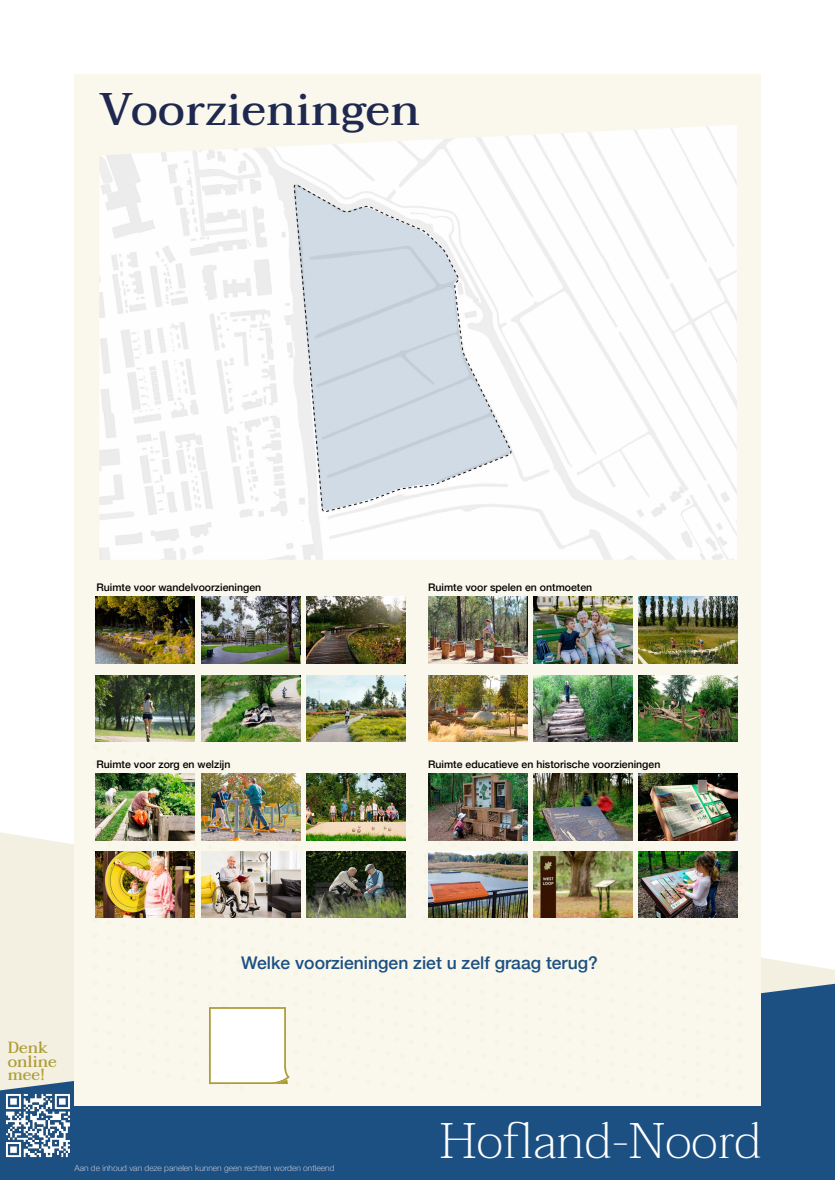
<style>
.page{position:relative;width:835px;height:1180px;background:#fff}
.page>*{position:absolute;margin:0;border:0;box-sizing:border-box;transform-origin:0 0}
.t1{font:200 49.7px "Taviraj";color:#fff}
.t2{font:500 45.5px "Taviraj";letter-spacing:.01em;color:#1f294f}
.t3{font:500 17.5px "Helvetica Neue";color:#1c5082}
.t4{font:500 16.1px/13.6px "Taviraj";color:#ae9d36}
.t5{font:500 10.5px "Helvetica Neue";color:#000}
.t6{font:300 8.4px "Helvetica Neue";color:#bec2d7}
</style>
<div class="page">
<svg style="left:0;top:832px;width:834px;height:151px;fill:#f3efe1"></svg>
<svg style="left:0;top:983px;width:834px;height:197px;background:#35628d"></svg>
<div style="left:74px;top:74px;width:686px;height:1031px;background:#faf8ec"></div>
<img style="left:0;top:1085px;width:78px;height:81px">
<svg style="left:103px;top:822px;width:635px;height:96px"></svg>
<svg style="left:209px;top:1007px;width:81px;height:78px;background:#f7f5ec"></svg>
<img style="left:99px;top:125px;width:637px;height:435px">
<svg style="left:294px;top:184px;width:216px;height:326px;background:#dde3ea"></svg>
<img style="left:96px;top:597px;width:99px;height:66px">
<img style="left:96px;top:675px;width:99px;height:67px">
<img style="left:428px;top:597px;width:99px;height:66px">
<img style="left:428px;top:675px;width:99px;height:67px">
<img style="left:533px;top:597px;width:99px;height:66px">
<img style="left:533px;top:675px;width:99px;height:67px">
<img style="left:638px;top:597px;width:99px;height:66px">
<img style="left:638px;top:675px;width:99px;height:67px">
<img style="left:201px;top:597px;width:99px;height:66px">
<img style="left:306px;top:597px;width:99px;height:66px">
<img style="left:201px;top:675px;width:99px;height:67px">
<img style="left:306px;top:675px;width:99px;height:67px">
<img style="left:96px;top:773px;width:99px;height:67px">
<img style="left:428px;top:773px;width:99px;height:67px">
<img style="left:306px;top:773px;width:99px;height:67px">
<img style="left:638px;top:773px;width:99px;height:67px">
<img style="left:201px;top:773px;width:99px;height:67px">
<img style="left:533px;top:773px;width:99px;height:67px">
<img style="left:306px;top:851px;width:99px;height:67px">
<img style="left:638px;top:851px;width:99px;height:67px">
<img style="left:201px;top:851px;width:99px;height:67px">
<img style="left:533px;top:851px;width:99px;height:67px">
<img style="left:96px;top:851px;width:99px;height:67px">
<img style="left:428px;top:851px;width:99px;height:67px">
<h2 class="t2" style="left:99px;top:73px;width:322px">Voorzieningen</h2>
<p class="t5" style="left:96px;top:579px;width:166px">Ruimte voor wandelvoorzieningen</p>
<p class="t5" style="left:96px;top:755px;width:135px">Ruimte voor zorg en welzijn</p>
<p class="t5" style="left:428px;top:579px;width:165px">Ruimte voor spelen en ontmoeten</p>
<p class="t5" style="left:428px;top:755px;width:234px">Ruimte educatieve en historische voorzieningen</p>
<h3 class="t3" style="left:241px;top:949px;width:358px">Welke voorzieningen ziet u zelf graag terug?</h3>
<h3 class="t4" style="left:8px;top:1041px;width:51px">Denk online mee!</h3>
<p class="t6" style="left:74px;top:1161px;width:261px">Aan de inhoud van deze panelen kunnen geen rechten worden ontleend</p>
<h1 class="t1" style="left:440px;top:1102px;width:323px">Hofland-Noord</h1>
</div>
